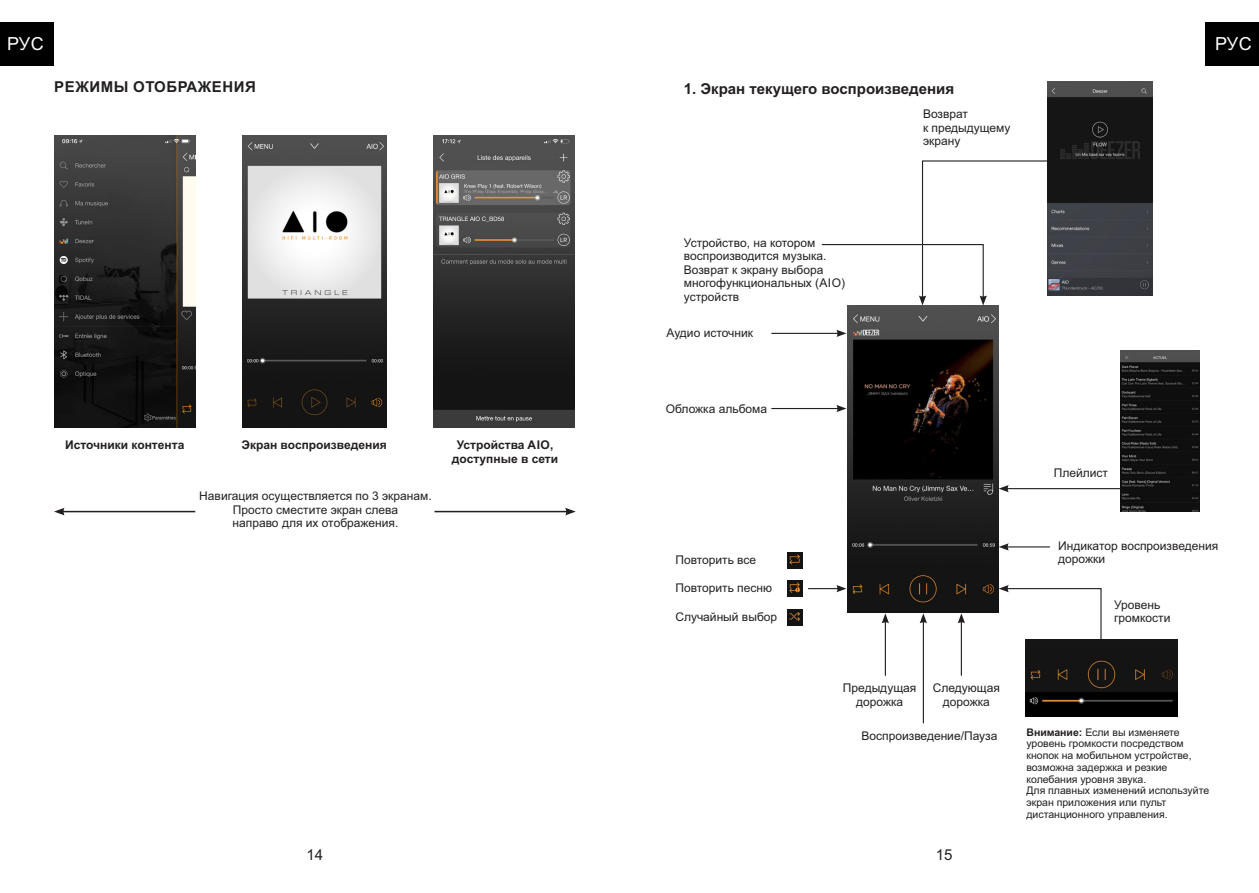
<style>
.page{position:relative;width:1259px;height:893px;background:#fff}
.page>*{position:absolute;margin:0;border:0;box-sizing:border-box;transform-origin:0 0}
.t1{font:18px "Arial";letter-spacing:.005em;color:#fff}
.t2{font:700 15px "Arial";color:#231f20}
.t3{font:700 15px "Arial";letter-spacing:.035em;color:#231f20}
.t4{font:15px "Arial";color:#231f20}
.t5{font:12px/13.4px "Arial";color:#231f20}
.t6{font:700 12px/13.4px "Arial";color:#231f20;text-align:center}
.t7{font:10.5px/11.7px "Arial";color:#231f20}
.s1{font-weight:700}
</style>
<div class="page">
<img style="left:54px;top:136px;width:141px;height:291px">
<img style="left:243px;top:136px;width:143px;height:291px">
<img style="left:433px;top:136px;width:141px;height:291px">
<hr style="left:62px;top:511px;width:133px;height:1px;background:#231f20">
<svg style="left:54px;top:507px;width:11px;height:8px"></svg>
<hr style="left:434px;top:511px;width:133px;height:1px;background:#231f20">
<svg style="left:565px;top:507px;width:11px;height:8px"></svg>
<hr style="left:808px;top:588px;width:30px;height:1px;background:#231f20">
<svg style="left:836px;top:585px;width:10px;height:7px"></svg>
<img style="left:847px;top:305px;width:151px;height:308px">
<img style="left:1120px;top:350px;width:79px;height:161px">
<img style="left:1047px;top:82px;width:105px;height:213px">
<img style="left:1025px;top:639px;width:152px;height:77px">
<img style="left:787px;top:552px;width:15px;height:16px">
<img style="left:787px;top:581px;width:15px;height:16px">
<img style="left:787px;top:609px;width:15px;height:16px">
<hr style="left:771px;top:333px;width:67px;height:1px;background:#231f20">
<svg style="left:836px;top:330px;width:10px;height:7px"></svg>
<hr style="left:771px;top:408px;width:67px;height:1px;background:#231f20">
<svg style="left:836px;top:405px;width:10px;height:7px"></svg>
<svg style="left:998px;top:585px;width:104px;height:55px"></svg>
<hr style="left:1006px;top:546px;width:43px;height:1px;background:#231f20">
<svg style="left:998px;top:543px;width:10px;height:7px"></svg>
<hr style="left:1006px;top:488px;width:113px;height:1px;background:#231f20">
<svg style="left:998px;top:485px;width:10px;height:7px"></svg>
<hr style="left:884px;top:621px;width:2px;height:54px;background:#231f20">
<svg style="left:882px;top:613px;width:7px;height:10px"></svg>
<hr style="left:922px;top:621px;width:2px;height:102px;background:#231f20">
<svg style="left:920px;top:613px;width:7px;height:10px"></svg>
<hr style="left:960px;top:621px;width:2px;height:54px;background:#231f20">
<svg style="left:958px;top:613px;width:7px;height:10px"></svg>
<svg style="left:821px;top:160px;width:227px;height:145px"></svg>
<div style="left:1205px;top:22px;width:54px;height:43px;background:#010000"></div>
<div style="left:0;top:22px;width:54px;height:43px;background:#010000"></div>
<h1 class="t1" style="left:7px;top:37px;width:38px">РУС</h1>
<h1 class="t1" style="left:1215px;top:37px;width:38px">РУС</h1>
<p class="t3" style="left:54px;top:81px;width:203px">РЕЖИМЫ ОТОБРАЖЕНИЯ</p>
<p class="t2" style="left:684px;top:83px;width:272px">1. Экран текущего воспроизведения</p>
<p class="t5" style="left:923px;top:108px;width:89px">Возврат<br>к предыдущему экрану</p>
<p class="t5" style="left:684px;top:237px;width:163px">Устройство, на котором воспроизводится музыка.<br>Возврат к экрану выбора многофункциональных (AIO) устройств</p>
<p class="t5" style="left:666px;top:327px;width:88px">Аудио источник</p>
<p class="t6" style="left:65px;top:439px;width:121px">Источники контента</p>
<p class="t6" style="left:241px;top:439px;width:147px">Экран воспроизведения</p>
<p class="t6" style="left:452px;top:439px;width:108px">Устройства AIO, доступные в сети</p>
<p class="t5" style="left:199px;top:490px;width:234px;text-align:center">Навигация осуществляется по 3 экранам.<br>Просто сместите экран слева<br>направо для их отображения.</p>
<p class="t5" style="left:666px;top:403px;width:103px">Обложка альбома</p>
<p class="t5" style="left:675px;top:553px;width:82px">Повторить все</p>
<p class="t5" style="left:675px;top:582px;width:98px">Повторить песню</p>
<p class="t5" style="left:675px;top:610px;width:103px">Случайный выбор</p>
<p class="t5" style="left:843px;top:682px;width:75px;text-align:center">Предыдущая дорожка</p>
<p class="t5" style="left:932px;top:682px;width:69px;text-align:center">Следующая дорожка</p>
<p class="t5" style="left:861px;top:730px;width:137px">Воспроизведение/Пауза</p>
<p class="t4" style="left:306px;top:849px;width:18px">14</p>
<p class="t4" style="left:936px;top:849px;width:18px">15</p>
<p class="t5" style="left:1053px;top:467px;width:56px">Плейлист</p>
<p class="t5" style="left:1058px;top:540px;width:162px">Индикатор воспроизведения дорожки</p>
<p class="t5" style="left:1114px;top:599px;width:58px">Уровень громкости</p>
<p class="t7" style="left:1026px;top:727px;width:184px"><span class="s1">Внимание:</span> Если вы изменяете уровень громкости посредством кнопок на мобильном устройстве, возможна задержка и резкие колебания уровня звука.<br>Для плавных изменений используйте экран приложения или пульт дистанционного управления.</p>
</div>
